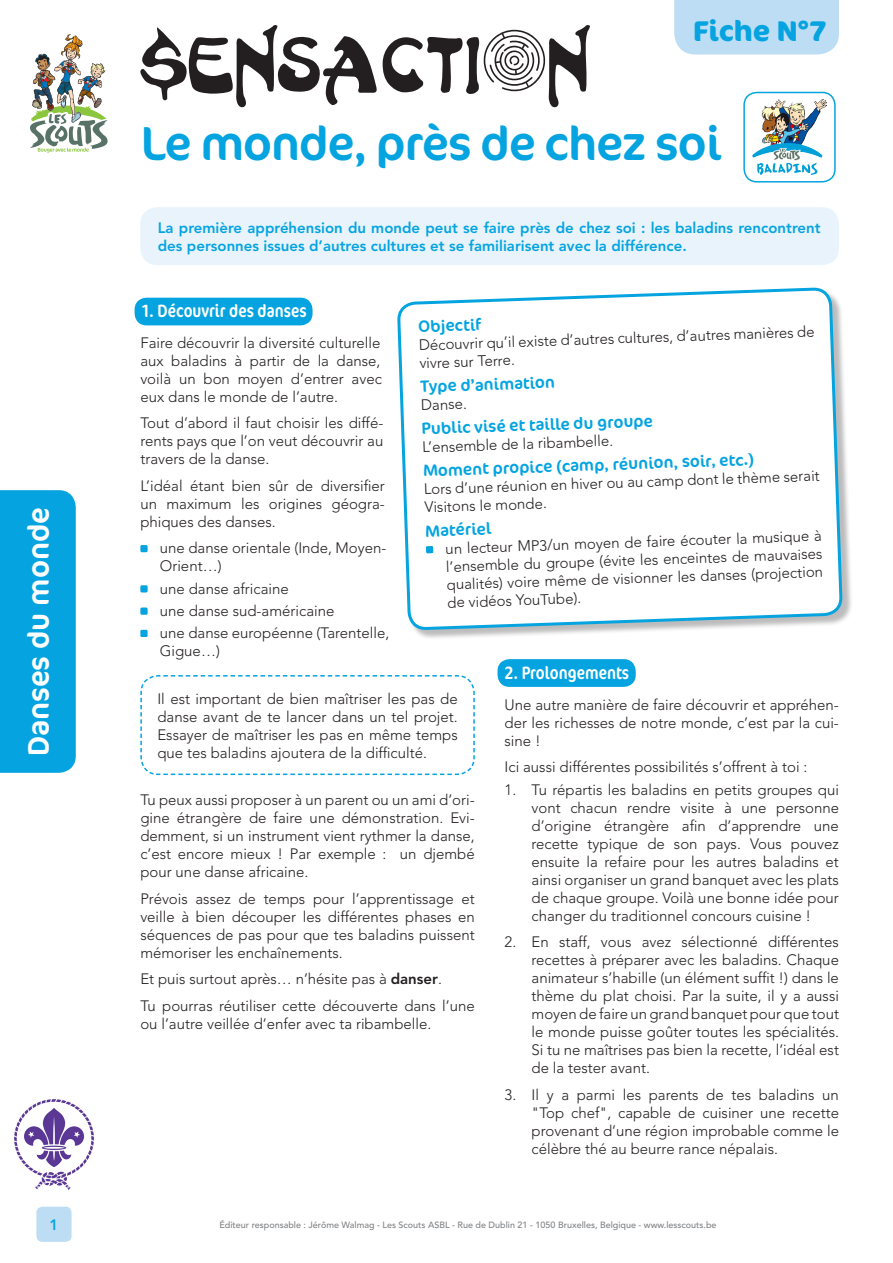
<style>
.page{position:relative;width:893px;height:1263px;background:#fff}
.page>*{position:absolute;margin:0;border:0;box-sizing:border-box;transform-origin:0 0}
.t1{font:48px "Cocon OT";letter-spacing:-.02em;color:#05a4e0}
.t2{font:30px "Cocon OT";color:#fff}
.t3{font:700 28.5px "Cocon OT";color:#05a4e0}
.Titre_2{font:condensed 18px "Cocon OT";color:#fff}
.t4{font:16.5px "Cocon OT";color:#05a4e0}
.t5{font:300 15px/18px "Avenir LT Std";color:#231f20;text-align:justify}
.t6{font:800 15px/18px "Avenir LT Std";color:#05a4e0}
.t7{font:500 9px "Avenir LT Std";color:#808285}
.s1{font-weight:800}
</style>
<div class="page">
<div style="left:36px;top:1207px;width:36px;height:35px;background:#bcddf4;border-radius:6px"></div>
<img style="left:14px;top:1099px;width:80px;height:91px">
<img style="left:30px;top:34px;width:78px;height:119px">
<img style="left:761px;top:99px;width:65px;height:35px">
<div style="left:743px;top:92px;width:93px;height:91px;border:2px solid #05a4e0;border-radius:13px"></div>
<svg style="left:140px;top:25px;width:450px;height:82px"></svg>
<svg style="left:140px;top:675px;width:258px;height:101px"></svg>
<div style="left:135px;top:298px;width:178px;height:27px;background:#05a4e0;border-radius:12px"></div>
<div style="left:140px;top:207px;width:699px;height:58px;background:#e8f3fb;border-radius:17px"></div>
<div style="left:399px;top:289px;width:454px;height:351px;background:#231f20;opacity:.3"></div>
<svg style="left:398px;top:134px;width:443px;height:642px"></svg>
<div style="left:674px;top:0;width:165px;height:54px;background:#bcddf4"></div>
<div style="left:426px;top:546px;width:7px;height:7px;background:#05a4e0;border-radius:2px"></div>
<div style="left:140px;top:545px;width:8px;height:7px;background:#05a4e0"></div>
<div style="left:140px;top:585px;width:8px;height:7px;background:#05a4e0"></div>
<div style="left:140px;top:607px;width:8px;height:8px;background:#05a4e0"></div>
<div style="left:140px;top:630px;width:8px;height:7px;background:#05a4e0"></div>
<div style="left:0;top:490px;width:76px;height:283px;background:#05a4e0"></div>
<p class="t3" style="left:693px;top:14px;width:135px">Fiche N°7</p>
<p class="t1" style="left:141px;top:116px;width:582px">Le monde, près de chez soi</p>
<p class="t2" style="left:21px;top:756px;width:250px;rotate:-90deg">Danses du monde</p>
<p class="t6" style="left:158px;top:219px;width:664px">La première appréhension du monde peut se faire près de chez soi : les baladins rencontrent des personnes issues d’autres cultures et se familiarisent avec la différence.</p>
<p class="Titre_2" style="left:140px;top:301px;width:168px">1. Découvrir des danses</p>
<p class="t5" style="left:140px;top:334px;width:243px">Faire découvrir la diversité culturelle aux baladins à partir de la danse, voilà un bon moyen d’entrer avec eux dans le monde de l’autre.</p>
<p class="t5" style="left:140px;top:414px;width:245px">Tout d’abord il faut choisir les diffé&shy;rents pays que l’on veut découvrir au travers de la danse.</p>
<p class="t5" style="left:140px;top:477px;width:246px">L’idéal étant bien sûr de diversifier un maximum les origines géogra&shy;phiques des danses.</p>
<p class="t5" style="left:160px;top:539px;width:228px">une danse orientale (Inde, Moyen-<br>Orient…)</p>
<p class="t5" style="left:160px;top:579px;width:130px">une danse africaine</p>
<p class="t5" style="left:160px;top:602px;width:176px">une danse sud-américaine</p>
<p class="t5" style="left:160px;top:624px;width:231px">une danse européenne (Tarentelle,<br>Gigue…)</p>
<p class="t4" style="left:418px;top:317px;width:65px;rotate:-2deg">Objectif</p>
<p class="t5" style="left:419px;top:336px;width:397px;rotate:-2deg">Découvrir qu’il existe d’autres cultures, d’autres manières de vivre sur Terre.</p>
<p class="t4" style="left:420px;top:377px;width:136px;rotate:-2deg">Type d’animation</p>
<p class="t5" style="left:421px;top:396px;width:47px;rotate:-2deg">Danse.</p>
<p class="t4" style="left:421px;top:419px;width:233px;rotate:-2deg">Public visé et taille du groupe</p>
<p class="t5" style="left:422px;top:438px;width:192px;rotate:-2deg">L’ensemble de la ribambelle.</p>
<p class="t4" style="left:423px;top:461px;width:333px;rotate:-2deg">Moment propice (camp, réunion, soir, etc.)</p>
<p class="t5" style="left:424px;top:480px;width:398px;rotate:-2deg">Lors d’une réunion en hiver ou au camp dont le thème serait<br>Visitons le monde.</p>
<p class="t4" style="left:425px;top:521px;width:67px;rotate:-2deg">Matériel</p>
<p class="t5" style="left:445px;top:540px;width:378px;rotate:-2deg">un lecteur MP3/un moyen de faire écouter la musique à l’ensemble du groupe (évite les enceintes de mauvaises qualités) voire même de visionner les danses (projection de vidéos YouTube).</p>
<p class="t5" style="left:157px;top:690px;width:302px">Il est important de bien maîtriser les pas de danse avant de te lancer dans un tel projet.<br>Essayer de maîtriser les pas en même temps que tes baladins ajoutera de la difficulté.</p>
<p class="t5" style="left:140px;top:791px;width:336px">Tu peux aussi proposer à un parent ou un ami d’ori&shy;gine étrangère de faire une démonstration. Evi&shy;demment, si un instrument vient rythmer la danse, c’est encore mieux ! Par exemple : un djembé pour une danse africaine.</p>
<p class="t5" style="left:140px;top:890px;width:336px">Prévois assez de temps pour l’apprentissage et veille à bien découper les différentes phases en séquences de pas pour que tes baladins puissent mémoriser les enchaînements.</p>
<p class="t5" style="left:140px;top:970px;width:303px">Et puis surtout après… n’hésite pas à <span class="s1">danser</span>.</p>
<p class="t5" style="left:140px;top:997px;width:336px">Tu pourras réutiliser cette découverte dans l’une ou l’autre veillée d’enfer avec ta ribambelle.</p>
<p class="Titre_2" style="left:505px;top:663px;width:126px">2. Prolongements</p>
<p class="t5" style="left:505px;top:696px;width:336px">Une autre manière de faire découvrir et appréhen&shy;der les richesses de notre monde, c’est par la cui&shy;sine !</p>
<p class="t5" style="left:505px;top:758px;width:304px">Ici aussi différentes possibilités s’offrent à toi :</p>
<p class="t5" style="left:532px;top:780px;width:309px;text-indent:-27px">1. Tu répartis les baladins en petits groupes qui vont chacun rendre visite à une personne d’origine étrangère afin d’apprendre une recette typique de son pays. Vous pouvez ensuite la refaire pour les autres baladins et ainsi organiser un grand banquet avec les plats de chaque groupe. Voilà une bonne idée pour changer du traditionnel concours cuisine !</p>
<p class="t5" style="left:532px;top:933px;width:309px;text-indent:-27px">2. En staff, vous avez sélectionné différentes recettes à préparer avec les baladins. Chaque animateur s’habille (un élément suffit !) dans le thème du plat choisi. Par la suite, il y a aussi moyen de faire un grand banquet pour que tout le monde puisse goûter toutes les spécialités.<br>Si tu ne maîtrises pas bien la recette, l’idéal est de la tester avant.</p>
<p class="t5" style="left:532px;top:1085px;width:309px;text-indent:-27px">3. Il y a parmi les parents de tes baladins un "Top chef", capable de cuisiner une recette provenant d’une région improbable comme le célèbre thé au beurre rance népalais.</p>
<p class="t6" style="left:50px;top:1216px;width:10px">1</p>
<p class="t7" style="left:219px;top:1219px;width:499px">Éditeur responsable : Jérôme Walmag - Les Scouts ASBL - Rue de Dublin 21 - 1050 Bruxelles, Belgique - www.lesscouts.be</p>
</div>
